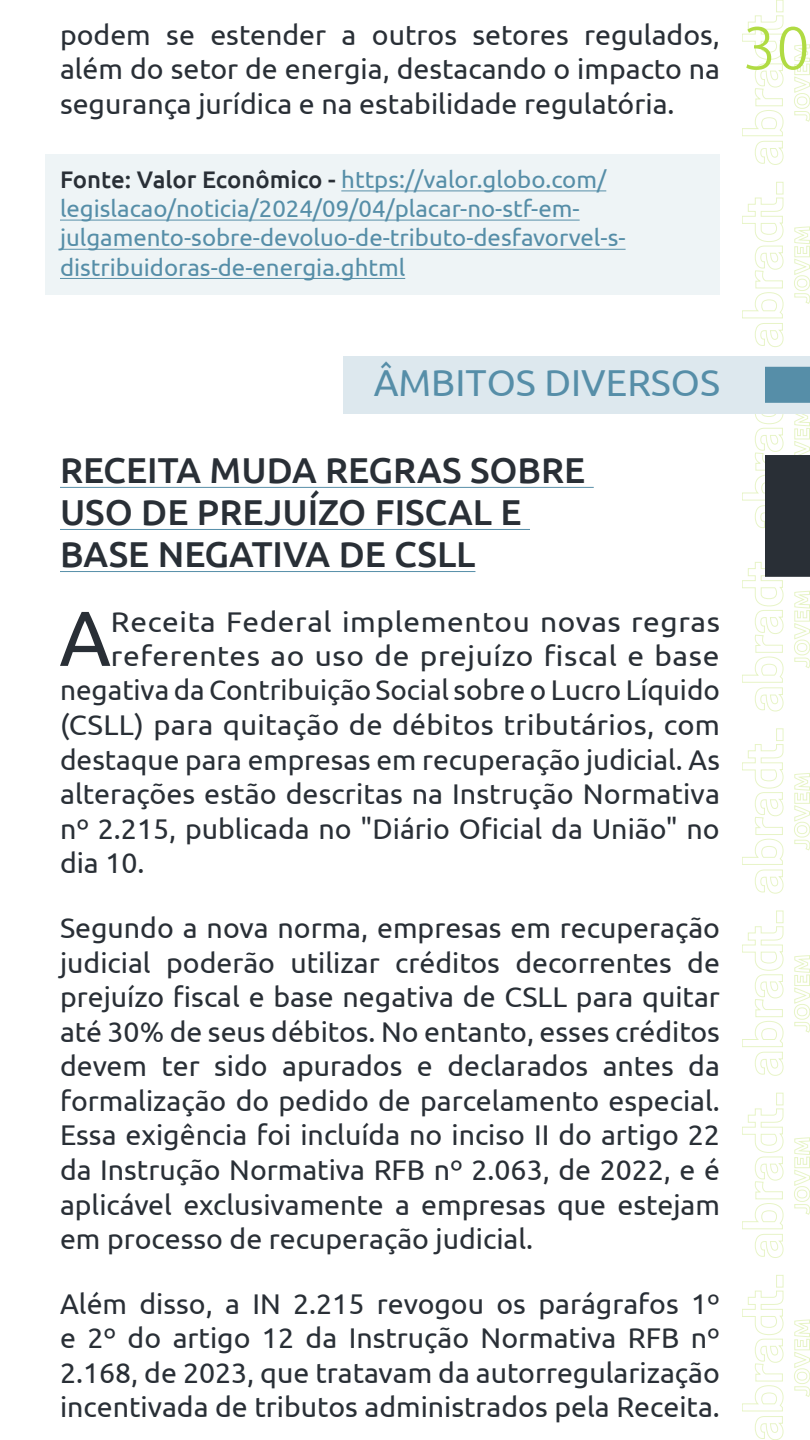
<style>
.page{position:relative;width:810px;height:1440px;background:#fff}
.page>*{position:absolute;margin:0;border:0;box-sizing:border-box;transform-origin:0 0}
.t1{font:77.85px "Ubuntu";color:#292f36}
.t2{font:300 60px "Ubuntu";color:#b0db43}
.t3{font:37.5px "Ubuntu";color:#568ea8}
.t4{font:500 36px/42.1px "Ubuntu";color:#292f36}
.t5{font:28.5px/34.6px "Ubuntu";color:#292f36;text-align:justify}
.t6{font:28.5px "Ubuntu";letter-spacing:.02em;color:#292f36;scale:1.05 1}
.t7{font:24px/29.2px "Ubuntu";color:#568ea8}
.s1{font-weight:500;color:#292f36}
</style>
<div class="page">
<svg style="left:742px;top:0;width:68px;height:165px"></svg>
<svg style="left:742px;top:182px;width:68px;height:165px"></svg>
<svg style="left:742px;top:413px;width:68px;height:115px"></svg>
<svg style="left:742px;top:562px;width:68px;height:149px"></svg>
<svg style="left:742px;top:728px;width:68px;height:712px"></svg>
<div style="left:45px;top:154px;width:675px;height:141px;background:#eef4f6"></div>
<hr style="left:341px;top:191px;width:265px;height:1px;background:#568ea8">
<hr style="left:60px;top:220px;width:520px;height:1px;background:#568ea8">
<hr style="left:60px;top:249px;width:566px;height:1px;background:#568ea8">
<hr style="left:60px;top:278px;width:345px;height:1px;background:#568ea8">
<div style="left:344px;top:356px;width:466px;height:57px;background:#dde8ee"></div>
<div style="left:765px;top:367px;width:45px;height:36px;background:#568ea8"></div>
<div style="left:765px;top:455px;width:45px;height:122px;background:#292f36"></div>
<hr style="left:60px;top:487px;width:534px;height:1px;background:#568ea8">
<hr style="left:60px;top:529px;width:470px;height:1px;background:#568ea8">
<hr style="left:60px;top:571px;width:415px;height:1px;background:#568ea8">
<p class="t5" style="left:60px;top:16px;width:662px">podem se estender a outros setores regulados, além do setor de energia, destacando o impacto na segurança jurídica e na estabilidade regulatória.</p>
<p class="t7" style="left:60px;top:164px;width:567px"><span class="s1">Fonte: Valor Econômico -</span> https://valor.globo.com/ legislacao/noticia/2024/09/04/placar-no-stf-em&shy;julgamento-sobre-devoluo-de-tributo-desfavorvel-s&shy;distribuidoras-de-energia.ghtml</p>
<h2 class="t2" style="left:742px;top:12px;width:69px">30</h2>
<h3 class="t3" style="left:374px;top:360px;width:348px">ÂMBITOS DIVERSOS</h3>
<p class="t4" style="left:60px;top:448px;width:527px">RECEITA MUDA REGRAS SOBRE<br>USO DE PREJUÍZO FISCAL E<br>BASE NEGATIVA DE CSLL</p>
<h1 class="t1" style="left:59px;top:591px;width:53px">A</h1>
<p class="t6" style="left:111px;top:604px;width:582px">Receita Federal implementou novas regras</p>
<p class="t6" style="left:111px;top:638px;width:581px">referentes ao uso de prejuízo fiscal e base</p>
<p class="t5" style="left:60px;top:672px;width:661px">negativa da Contribuição Social sobre o Lucro Líquido</p>
<p class="t5" style="left:60px;top:707px;width:662px">(CSLL) para quitação de débitos tributários, com</p>
<p class="t5" style="left:60px;top:741px;width:662px">destaque para empresas em recuperação judicial. As</p>
<p class="t5" style="left:60px;top:776px;width:661px">alterações estão descritas na Instrução Normativa</p>
<p class="t5" style="left:60px;top:810px;width:661px">nº 2.215, publicada no "Diário Oficial da União" no</p>
<p class="t5" style="left:60px;top:845px;width:86px">dia 10.</p>
<p class="t5" style="left:60px;top:910px;width:662px">Segundo a nova norma, empresas em recuperação judicial poderão utilizar créditos decorrentes de prejuízo fiscal e base negativa de CSLL para quitar até 30% de seus débitos. No entanto, esses créditos devem ter sido apurados e declarados antes da formalização do pedido de parcelamento especial.<br>Essa exigência foi incluída no inciso II do artigo 22 da Instrução Normativa RFB nº 2.063, de 2022, e é aplicável exclusivamente a empresas que estejam em processo de recuperação judicial.</p>
<p class="t5" style="left:60px;top:1285px;width:662px">Além disso, a IN 2.215 revogou os parágrafos 1º e 2º do artigo 12 da Instrução Normativa RFB nº 2.168, de 2023, que tratavam da autorregularização incentivada de tributos administrados pela Receita.</p>
</div>
